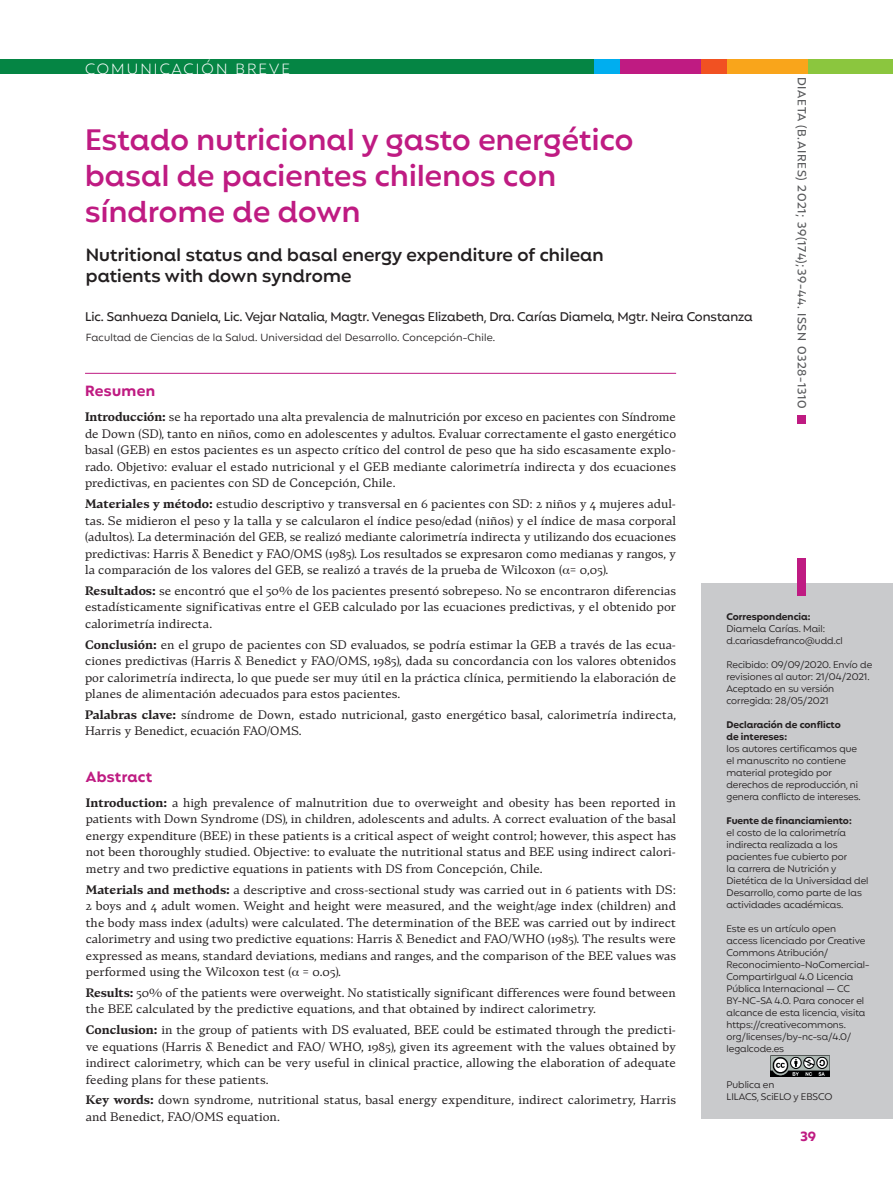
<style>
.page{position:relative;width:893px;height:1191px;background:#fff}
.page>*{position:absolute;margin:0;border:0;box-sizing:border-box;transform-origin:0 0}
.t1{font:600 30px/36px "Mangueira";letter-spacing:.01em;color:#bf1b82}
.t2{font:600 18px/21px "Mangueira";letter-spacing:.01em;color:#231f20}
.t3{font:300 15px "Mangueira";letter-spacing:.14em;color:#fff}
.t4{font:700 15px "Mangueira";letter-spacing:.025em;color:#bf1b82}
.t5{font:700 13.5px "Mangueira";color:#bf1b82}
.t6{font:500 12.75px "Mangueira";color:#231f20}
.t7{font:12px/16.5px "Teramo Txt Rg";color:#231f20;text-align:justify}
.t8{font:500 12px "Mangueira";letter-spacing:.06em;color:#57585a}
.t9{font:10.5px "Mangueira";letter-spacing:.02em;color:#231f20}
.t10{font:9.75px/12px "Mangueira";color:#231f20}
.t11{font:700 9.75px/12px "Mangueira";color:#231f20}
.s1{font-family:"Teramo Txt Bd"}
</style>
<div class="page">
<div style="left:0;top:60px;width:892px;height:14px;background:#058544"></div>
<div style="left:808px;top:60px;width:85px;height:14px;background:#8bc63e"></div>
<div style="left:726px;top:60px;width:82px;height:14px;background:#f9a51b"></div>
<div style="left:701px;top:60px;width:25px;height:14px;background:#f15122"></div>
<div style="left:620px;top:60px;width:81px;height:14px;background:#bf1b82"></div>
<div style="left:594px;top:60px;width:26px;height:14px;background:#00aeef"></div>
<div style="left:701px;top:583px;width:192px;height:536px;background:#c9cacc"></div>
<hr style="left:85px;top:373px;width:591px;height:1px;background:#bf1b82">
<img style="left:771px;top:1055px;width:59px;height:21px">
<div style="left:797px;top:558px;width:9px;height:37px;background:#bf1b82"></div>
<div style="left:797px;top:416px;width:9px;height:8px;background:#bf1b82"></div>
<p class="t3" style="left:85px;top:59px;width:206px">COMUNICACIÓN BREVE</p>
<p class="t8" style="left:810px;top:77px;width:333px;rotate:90deg">DIAETA (B.AIRES) 2021; 39(174);39-44. ISSN 0328-1310</p>
<h1 class="t1" style="left:85px;top:124px;width:550px">Estado nutricional y gasto energético basal de pacientes chilenos con síndrome de down</h1>
<h2 class="t2" style="left:86px;top:246px;width:519px">Nutritional status and basal energy expenditure of chilean patients with down syndrome</h2>
<p class="t6" style="left:85px;top:308px;width:669px">Lic. Sanhueza Daniela, Lic. Vejar Natalia, Magtr. Venegas Elizabeth, Dra. Carías Diamela, Mgtr. Neira Constanza</p>
<p class="t9" style="left:86px;top:330px;width:411px">Facultad de Ciencias de la Salud. Universidad del Desarrollo. Concepción-Chile.</p>
<p class="t4" style="left:85px;top:381px;width:72px">Resumen</p>
<p class="t7" style="left:85px;top:408px;width:593px"><span class="s1">Introducción:</span> se ha reportado una alta prevalencia de malnutrición por exceso en pacientes con Síndrome de Down (SD), tanto en niños, como en adolescentes y adultos. Evaluar correctamente el gasto energético basal (GEB) en estos pacientes es un aspecto crítico del control de peso que ha sido escasamente explo&shy;rado. Objetivo: evaluar el estado nutricional y el GEB mediante calorimetría indirecta y dos ecuaciones predictivas, en pacientes con SD de Concepción, Chile.</p>
<p class="t7" style="left:85px;top:495px;width:593px"><span class="s1">Materiales y método:</span> estudio descriptivo y transversal en 6 pacientes con SD: 2 niños y 4 mujeres adul&shy;tas. Se midieron el peso y la talla y se calcularon el índice peso/edad (niños) y el índice de masa corporal (adultos). La determinación del GEB, se realizó mediante calorimetría indirecta y utilizando dos ecuaciones predictivas: Harris &amp; Benedict y FAO/OMS (1985). Los resultados se expresaron como medianas y rangos, y la comparación de los valores del GEB, se realizó a través de la prueba de Wilcoxon ( = 0,05).</p>
<p class="t7" style="left:85px;top:582px;width:593px"><span class="s1">Resultados:</span> se encontró que el 50% de los pacientes presentó sobrepeso. No se encontraron diferencias estadísticamente significativas entre el GEB calculado por las ecuaciones predictivas, y el obtenido por calorimetría indirecta.</p>
<p class="t7" style="left:85px;top:635px;width:593px"><span class="s1">Conclusión:</span> en el grupo de pacientes con SD evaluados, se podría estimar la GEB a través de las ecua&shy;ciones predictivas (Harris &amp; Benedict y FAO/OMS, 1985), dada su concordancia con los valores obtenidos por calorimetría indirecta, lo que puede ser muy útil en la práctica clínica, permitiendo la elaboración de planes de alimentación adecuados para estos pacientes.</p>
<p class="t7" style="left:85px;top:706px;width:593px"><span class="s1">Palabras clave:</span> síndrome de Down, estado nutricional, gasto energético basal, calorimetría indirecta,<br>Harris y Benedict, ecuación FAO/OMS.</p>
<p class="t4" style="left:86px;top:767px;width:68px">Abstract</p>
<p class="t7" style="left:86px;top:794px;width:592px"><span class="s1">Introduction:</span> a high prevalence of malnutrition due to overweight and obesity has been reported in patients with Down Syndrome (DS), in children, adolescents and adults. A correct evaluation of the basal energy expenditure (BEE) in these patients is a critical aspect of weight control; however, this aspect has not been thoroughly studied. Objective: to evaluate the nutritional status and BEE using indirect calori&shy;metry and two predictive equations in patients with DS from Concepción, Chile.</p>
<p class="t7" style="left:86px;top:880px;width:592px"><span class="s1">Materials and methods:</span> a descriptive and cross-sectional study was carried out in 6 patients with DS:<br>2 boys and 4 adult women. Weight and height were measured, and the weight/age index (children) and the body mass index (adults) were calculated. The determination of the BEE was carried out by indirect calorimetry and using two predictive equations: Harris &amp; Benedict and FAO/WHO (1985). The results were expressed as means, standard deviations, medians and ranges, and the comparison of the BEE values was performed using the Wilcoxon test ( = 0.05).</p>
<p class="t7" style="left:86px;top:984px;width:592px"><span class="s1">Results:</span> 50% of the patients were overweight. No statistically significant differences were found between the BEE calculated by the predictive equations, and that obtained by indirect calorimetry.</p>
<p class="t7" style="left:86px;top:1021px;width:592px"><span class="s1">Conclusion:</span> in the group of patients with DS evaluated, BEE could be estimated through the predicti&shy;ve equations (Harris &amp; Benedict and FAO/ WHO, 1985), given its agreement with the values obtained by indirect calorimetry, which can be very useful in clinical practice, allowing the elaboration of adequate feeding plans for these patients.</p>
<p class="t7" style="left:86px;top:1091px;width:592px"><span class="s1">Key words:</span> down syndrome, nutritional status, basal energy expenditure, indirect calorimetry, Harris and Benedict, FAO/OMS equation.</p>
<p class="t11" style="left:726px;top:611px;width:85px">Correspondencia:</p>
<p class="t10" style="left:726px;top:623px;width:118px">Diamela Carías. Mail: d.cariasdefranco@udd.cl</p>
<p class="t10" style="left:726px;top:659px;width:147px">Recibido: 09/09/2020. Envío de revisiones al autor: 21/04/2021.<br>Aceptado en su versión corregida: 28/05/2021</p>
<p class="t11" style="left:726px;top:719px;width:116px">Declaración de conflicto de intereses:</p>
<p class="t10" style="left:726px;top:743px;width:136px">los autores certificamos que el manuscrito no contiene material protegido por derechos de reproducción, ni genera conflicto de intereses.</p>
<p class="t11" style="left:726px;top:815px;width:127px">Fuente de financiamiento:</p>
<p class="t10" style="left:726px;top:827px;width:143px">el costo de la calorimetría indirecta realizada a los pacientes fue cubierto por<br>la carrera de Nutrición y<br>Dietética de la Universidad del<br>Desarrollo, como parte de las actividades académicas.</p>
<p class="t10" style="left:726px;top:923px;width:144px">Este es un artículo open access licenciado por Creative<br>Commons Atribución/<br>Reconocimiento-NoComercial-<br>CompartirIgual 4.0 Licencia<br>Pública Internacional — CC<br>BY-NC-SA 4.0. Para conocer el alcance de esta licencia, visita https://creativecommons. org/licenses/by-nc-sa/4.0/ legalcode.es</p>
<p class="t10" style="left:726px;top:1079px;width:107px">Publica en<br>LILACS, SciELO y EBSCO</p>
<p class="t5" style="left:800px;top:1127px;width:17px">39</p>
</div>
